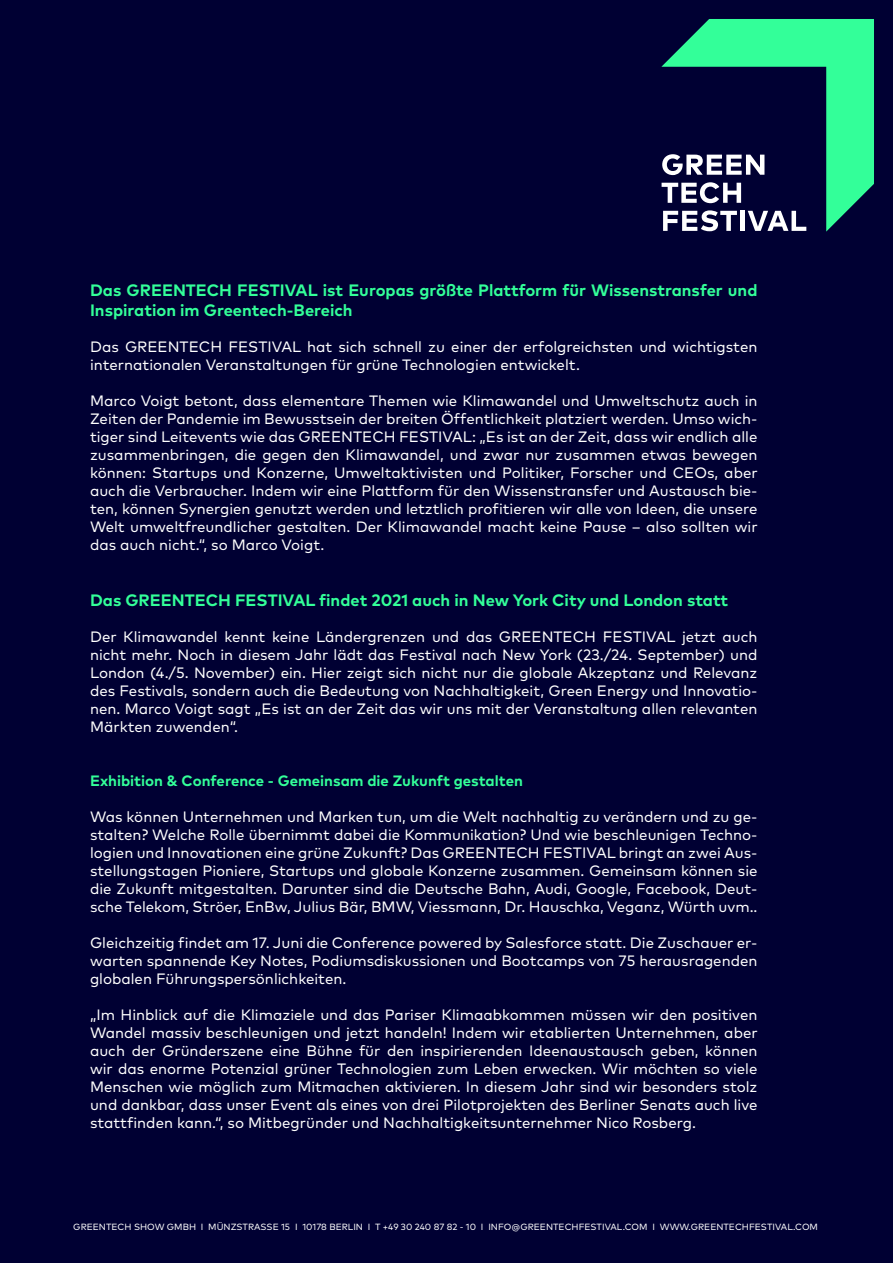
<style>
.page{position:relative;width:893px;height:1263px;background:#003}
.page>*{position:absolute;margin:0;border:0;box-sizing:border-box;transform-origin:0 0}
.t1{font:700 16.5px/19.8px "Mark Pro";color:#3f9}
.t2{font:15px/18px "Mark Pro";color:#fff;text-align:justify}
.t3{font:700 15px "Mark Pro";color:#3f9}
.t4{font:9px "Mark Pro";color:#fff}
</style>
<div class="page">
<svg style="left:661px;top:19px;width:213px;height:213px"></svg>
<p class="t1" style="left:90px;top:279px;width:669px">Das GREENTECH FESTIVAL ist Europas größte Plattform für Wissenstransfer und<br>Inspiration im Greentech-Bereich</p>
<p class="t2" style="left:90px;top:336px;width:669px">Das GREENTECH FESTIVAL hat sich schnell zu einer der erfolgreichsten und wichtigsten internationalen Veranstaltungen für grüne Technologien entwickelt.</p>
<p class="t2" style="left:90px;top:390px;width:669px">Marco Voigt betont, dass elementare Themen wie Klimawandel und Umweltschutz auch in Zeiten der Pandemie im Bewusstsein der breiten Öffentlichkeit platziert werden. Umso wich&shy;tiger sind Leitevents wie das GREENTECH FESTIVAL: „Es ist an der Zeit, dass wir endlich alle zusammenbringen, die gegen den Klimawandel, und zwar nur zusammen etwas bewegen können: Startups und Konzerne, Umweltaktivisten und Politiker, Forscher und CEOs, aber auch die Verbraucher. Indem wir eine Plattform für den Wissenstransfer und Austausch bie&shy;ten, können Synergien genutzt werden und letztlich profitieren wir alle von Ideen, die unsere Welt umweltfreundlicher gestalten. Der Klimawandel macht keine Pause – also sollten wir das auch nicht.“, so Marco Voigt.</p>
<p class="t1" style="left:90px;top:589px;width:640px">Das GREENTECH FESTIVAL findet 2021 auch in New York City und London statt</p>
<p class="t2" style="left:90px;top:626px;width:669px">Der Klimawandel kennt keine Ländergrenzen und das GREENTECH FESTIVAL jetzt auch nicht mehr. Noch in diesem Jahr lädt das Festival nach New York (23./24. September) und London (4./5. November) ein. Hier zeigt sich nicht nur die globale Akzeptanz und Relevanz des Festivals, sondern auch die Bedeutung von Nachhaltigkeit, Green Energy und Innovatio&shy;nen. Marco Voigt sagt „Es ist an der Zeit das wir uns mit der Veranstaltung allen relevanten Märkten zuwenden“.</p>
<p class="t3" style="left:90px;top:769px;width:434px">Exhibition &amp; Conference - Gemeinsam die Zukunft gestalten</p>
<p class="t2" style="left:90px;top:806px;width:669px">Was können Unternehmen und Marken tun, um die Welt nachhaltig zu verändern und zu ge&shy;stalten? Welche Rolle übernimmt dabei die Kommunikation? Und wie beschleunigen Techno&shy;logien und Innovationen eine grüne Zukunft? Das GREENTECH FESTIVAL bringt an zwei Aus&shy;stellungstagen Pioniere, Startups und globale Konzerne zusammen. Gemeinsam können sie die Zukunft mitgestalten. Darunter sind die Deutsche Bahn, Audi, Google, Facebook, Deut&shy;sche Telekom, Ströer, EnBw, Julius Bär, BMW, Viessmann, Dr. Hauschka, Veganz, Würth uvm..</p>
<p class="t2" style="left:90px;top:932px;width:669px">Gleichzeitig findet am 17. Juni die Conference powered by Salesforce statt. Die Zuschauer er&shy;warten spannende Key Notes, Podiumsdiskussionen und Bootcamps von 75 herausragenden globalen Führungspersönlichkeiten.</p>
<p class="t2" style="left:90px;top:1004px;width:669px">„Im Hinblick auf die Klimaziele und das Pariser Klimaabkommen müssen wir den positiven Wandel massiv beschleunigen und jetzt handeln! Indem wir etablierten Unternehmen, aber auch der Gründerszene eine Bühne für den inspirierenden Ideenaustausch geben, können wir das enorme Potenzial grüner Technologien zum Leben erwecken. Wir möchten so viele Menschen wie möglich zum Mitmachen aktivieren. In diesem Jahr sind wir besonders stolz und dankbar, dass unser Event als eines von drei Pilotprojekten des Berliner Senats auch live stattfinden kann.“, so Mitbegründer und Nachhaltigkeitsunternehmer Nico Rosberg.</p>
<p class="t4" style="left:73px;top:1220px;width:746px">GREENTECH SHOW GMBH I MÜNZSTRASSE 15 I 10178 BERLIN I T +49 30 240 87 82 - 10 I INFO@GREENTECHFESTIVAL.COM I WWW.GREENTECHFESTIVAL.COM</p>
</div>
